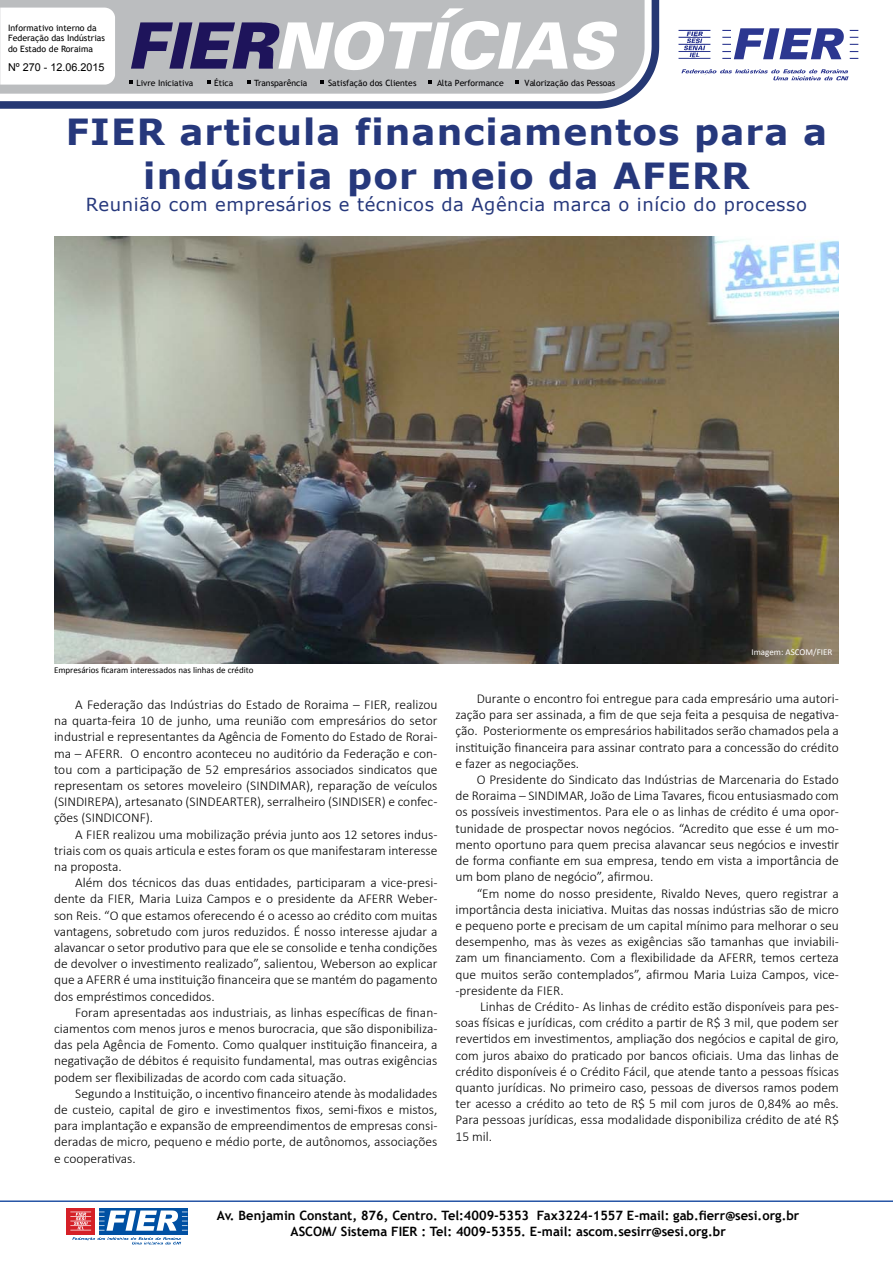
<style>
.page{position:relative;width:893px;height:1263px;background:#fff}
.page>*{position:absolute;margin:0;border:0;box-sizing:border-box;transform-origin:0 0}
.t1{font:700 36px/43.5px "Verdana";letter-spacing:.03em;color:#26387c;text-align:center}
.t2{font:18px "Verdana";letter-spacing:.03em;color:#26387c}
.t3{font:300 13.5px/16.2px "Calibri";color:#000;text-align:justify}
.t4{font:700 12.9px/15.5px "Trebuchet MS";color:#000;text-align:center}
.t5{font:10.8px "Arial";color:#000}
.t6{font:9px "Calibri";color:#000}
.t7{font:9px "Calibri";color:#fff}
.t8{font:8.7px/10.5px "Trebuchet MS";color:#000}
.t9{font:8.55px "Trebuchet MS";color:#010002}
</style>
<div class="page">
<svg style="left:0;top:0;width:659px;height:109px;fill:#bbbdbf"></svg>
<svg style="left:678px;top:28px;width:180px;height:52px"></svg>
<hr style="left:0;top:1200px;width:893px;height:2px;background:#2654a5">
<div style="left:99px;top:1208px;width:89px;height:26px;background:#0050a3"></div>
<div style="left:67px;top:1208px;width:28px;height:26px;background:#d52027"></div>
<svg style="left:70px;top:1211px;width:21px;height:20px"></svg>
<svg style="left:99px;top:1210px;width:89px;height:21px"></svg>
<svg style="left:72px;top:1237px;width:109px;height:7px"></svg>
<img style="left:54px;top:236px;width:785px;height:427px">
<p class="t8" style="left:8px;top:23px;width:98px">Informativo interno da<br>Federação das Indústrias do Estado de Roraima</p>
<p class="t5" style="left:8px;top:60px;width:98px">Nº 270 - 12.06.2015</p>
<p class="t9" style="left:136px;top:78px;width:59px">Livre Iniciativa</p>
<p class="t9" style="left:214px;top:78px;width:21px">Ética</p>
<p class="t9" style="left:254px;top:78px;width:55px">Transparência</p>
<p class="t9" style="left:328px;top:78px;width:90px">Satisfação dos Clientes</p>
<p class="t9" style="left:437px;top:78px;width:68px">Alta Performance</p>
<p class="t9" style="left:525px;top:78px;width:92px">Valorização das Pessoas</p>
<h1 class="t1" style="left:66px;top:110px;width:763px">FIER articula financiamentos para a indústria por meio da AFERR</h1>
<h2 class="t2" style="left:86px;top:192px;width:723px">Reunião com empresários e técnicos da Agência marca o início do processo</h2>
<p class="t6" style="left:54px;top:665px;width:201px">Empresários ficaram interessados nas linhas de crédito</p>
<p class="t3" style="left:54px;top:696px;width:385px;text-indent:21px">A Federação das Indústrias do Estado de Roraima – FIER, realizou na quarta-feira 10 de junho, uma reunião com empresários do setor industrial e representantes da Agência de Fomento do Estado de Rorai&shy;ma – AFERR. O encontro aconteceu no auditório da Federação e con&shy;tou com a participação de 52 empresários associados sindicatos que representam os setores moveleiro (SINDIMAR), reparação de veículos (SINDIREPA), artesanato (SINDEARTER), serralheiro (SINDISER) e confec&shy;ções (SINDICONF).</p>
<p class="t3" style="left:54px;top:826px;width:385px;text-indent:21px">A FIER realizou uma mobilização prévia junto aos 12 setores indus&shy;triais com os quais articula e estes foram os que manifestaram interesse na proposta.</p>
<p class="t3" style="left:54px;top:874px;width:385px;text-indent:21px">Além dos técnicos das duas entidades, participaram a vice-presi&shy;dente da FIER, Maria Luiza Campos e o presidente da AFERR Weber&shy;son Reis. “O que estamos oferecendo é o acesso ao crédito com muitas vantagens, sobretudo com juros reduzidos. É nosso interesse ajudar a alavancar o setor produtivo para que ele se consolide e tenha condições de devolver o investimento realizado”, salientou, Weberson ao explicar que a AFERR é uma instituição financeira que se mantém do pagamento dos empréstimos concedidos.</p>
<p class="t3" style="left:54px;top:1004px;width:385px;text-indent:21px">Foram apresentadas aos industriais, as linhas específicas de finan&shy;ciamentos com menos juros e menos burocracia, que são disponibiliza&shy;das pela Agência de Fomento. Como qualquer instituição financeira, a negativação de débitos é requisito fundamental, mas outras exigências podem ser flexibilizadas de acordo com cada situação.</p>
<p class="t3" style="left:54px;top:1085px;width:385px;text-indent:21px">Segundo a Instituição, o incentivo financeiro atende às modalidades de custeio, capital de giro e investimentos fixos, semi-fixos e mistos, para implantação e expansão de empreendimentos de empresas consi&shy;deradas de micro, pequeno e médio porte, de autônomos, associações e cooperativas.</p>
<p class="t7" style="left:751px;top:646px;width:82px">Imagem: ASCOM/FIER</p>
<p class="t3" style="left:455px;top:690px;width:385px;text-indent:21px">Durante o encontro foi entregue para cada empresário uma autori&shy;zação para ser assinada, a fim de que seja feita a pesquisa de negativa&shy;ção. Posteriormente os empresários habilitados serão chamados pela a instituição financeira para assinar contrato para a concessão do crédito e fazer as negociações.</p>
<p class="t3" style="left:455px;top:771px;width:385px;text-indent:21px">O Presidente do Sindicato das Indústrias de Marcenaria do Estado de Roraima – SINDIMAR, João de Lima Tavares, ficou entusiasmado com os possíveis investimentos. Para ele o as linhas de crédito é uma opor&shy;tunidade de prospectar novos negócios. “Acredito que esse é um mo&shy;mento oportuno para quem precisa alavancar seus negócios e investir de forma confiante em sua empresa, tendo em vista a importância de um bom plano de negócio”, afirmou.</p>
<p class="t3" style="left:455px;top:885px;width:385px;text-indent:21px">“Em nome do nosso presidente, Rivaldo Neves, quero registrar a importância desta iniciativa. Muitas das nossas indústrias são de micro e pequeno porte e precisam de um capital mínimo para melhorar o seu desempenho, mas às vezes as exigências são tamanhas que inviabili&shy;zam um financiamento. Com a flexibilidade da AFERR, temos certeza que muitos serão contemplados”, afirmou Maria Luiza Campos, vice--presidente da FIER.</p>
<p class="t3" style="left:455px;top:998px;width:385px;text-indent:25px">Linhas de Crédito - As linhas de crédito estão disponíveis para pes&shy;soas físicas e jurídicas, com crédito a partir de R$ 3 mil, que podem ser revertidos em investimentos, ampliação dos negócios e capital de giro, com juros abaixo do praticado por bancos oficiais. Uma das linhas de crédito disponíveis é o Crédito Fácil, que atende tanto a pessoas físicas quanto jurídicas. No primeiro caso, pessoas de diversos ramos podem ter acesso a crédito ao teto de R$ 5 mil com juros de 0,84% ao mês.<br>Para pessoas jurídicas, essa modalidade disponibiliza crédito de até R$ 15 mil.</p>
<p class="t4" style="left:217px;top:1208px;width:584px">Av. Benjamin Constant, 876, Centro. Tel:4009-5353 Fax3224-1557 E-mail: gab.fierr@sesi.org.br<br>ASCOM/ Sistema FIER : Tel: 4009-5355. E-mail: ascom.sesirr@sesi.org.br</p>
</div>
